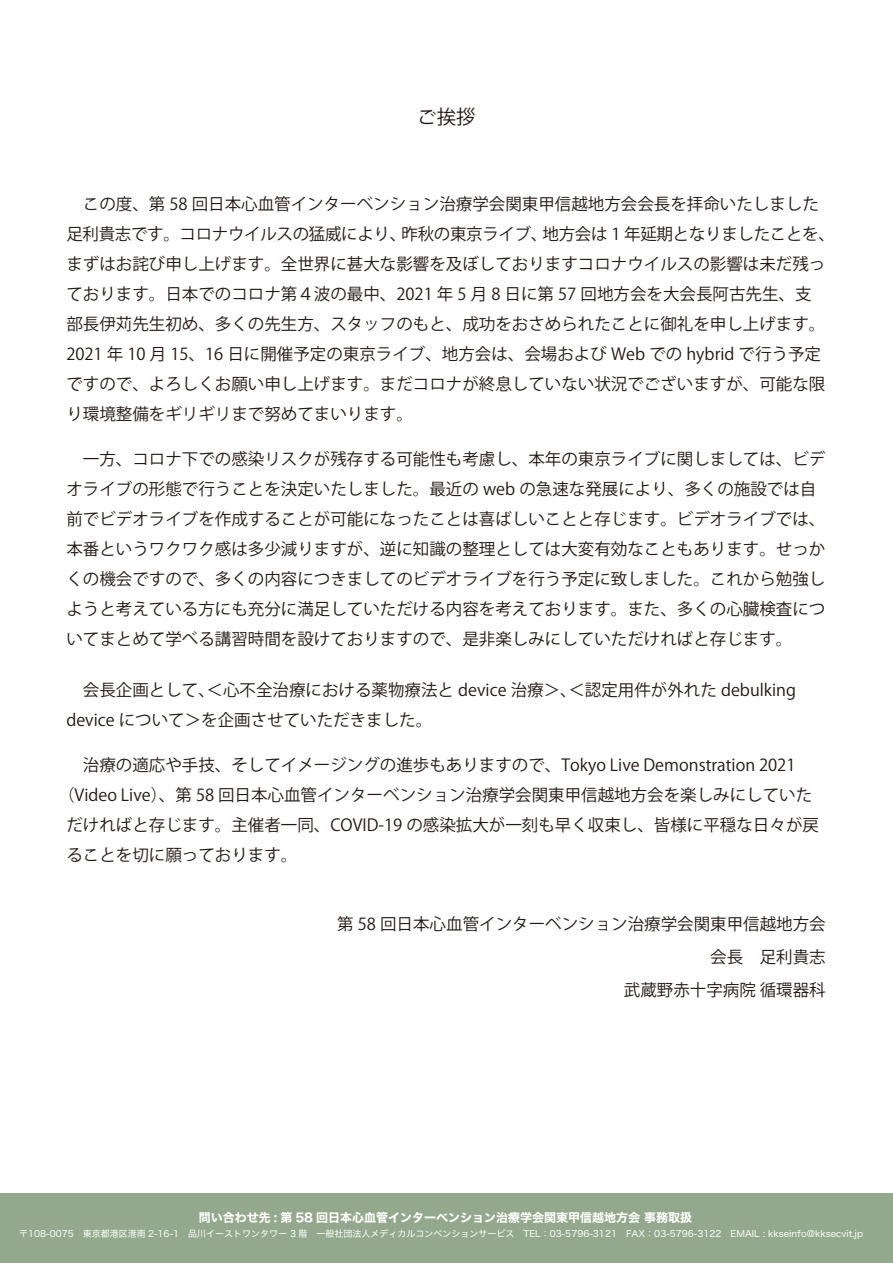
<style>
.page{position:relative;width:893px;height:1263px;background:#fff}
.page>*{position:absolute;margin:0;border:0;box-sizing:border-box;transform-origin:0 0}
.t1{font:19.5px "Koz Go Pr 6 N";color:#221815}
.t2{font:16.5px/30px "Koz Go Pr 6 N";color:#221815}
.t3{font:12px "Hiragino Sans W7";color:#fff}
.t4{font:9px "Hiragino Sans W4";color:#fff}
</style>
<div class="page">
<div style="left:0;top:1193px;width:893px;height:70px;background:#93a88c"></div>
<p class="t1" style="left:417px;top:106px;width:60px">ご挨拶</p>
<p class="t2" style="left:66px;top:190px;width:770px">　この度、第 58 回日本心血管インターベンション治療学会関東甲信越地方会会長を拝命いたしました足利貴志です。コロナウイルスの猛威により、昨秋の東京ライブ、地方会は 1 年延期となりましたことを、まずはお詫び申し上げます。全世界に甚大な影響を及ぼしておりますコロナウイルスの影響は未だ残っております。日本でのコロナ第４波の最中、2021 年 5 月 8 日に第 57 回地方会を大会長阿古先生、支<br>部長伊苅先生初め、多くの先生方、スタッフのもと、成功をおさめられたことに御礼を申し上げます。2021 年 10 月 15、16 日に開催予定の東京ライブ、地方会は、会場および Web での hybrid で行う予定ですので、よろしくお願い申し上げます。まだコロナが終息していない状況でございますが、可能な限り環境整備をギリギリまで努めてまいります。</p>
<p class="t2" style="left:66px;top:445px;width:761px">　一方、コロナ下での感染リスクが残存する可能性も考慮し、本年の東京ライブに関しましては、ビデオライブの形態で行うことを決定いたしました。最近の web の急速な発展により、多くの施設では自前でビデオライブを作成することが可能になったことは喜ばしいことと存じます。ビデオライブでは、本番というワクワク感は多少減りますが、逆に知識の整理としては大変有効なこともあります。せっかくの機会ですので、多くの内容につきましてのビデオライブを行う予定に致しました。これから勉強しようと考えている方にも充分に満足していただける内容を考えております。また、多くの心臓検査についてまとめて学べる講習時間を設けておりますので、是非楽しみにしていただければと存じます。</p>
<p class="t2" style="left:66px;top:676px;width:731px">　会長企画として、＜心不全治療における薬物療法と device 治療＞、＜認定用件が外れた debulking device について＞を企画させていただきました。</p>
<p class="t2" style="left:66px;top:751px;width:731px">　治療の適応や手技、そしてイメージングの進歩もありますので、Tokyo Live Demonstration 2021</p>
<p class="t2" style="left:58px;top:781px;width:756px">（Video Live）、第 58 回日本心血管インターベンション治療学会関東甲信越地方会を楽しみにしていた</p>
<p class="t2" style="left:66px;top:811px;width:754px">だければと存じます。主催者一同、COVID-19 の感染拡大が一刻も早く収束し、皆様に平穏な日々が戻</p>
<p class="t2" style="left:66px;top:841px;width:232px">ることを切に願っております。</p>
<p class="t2" style="left:337px;top:907px;width:490px;line-height:33px;text-align:right">第 58 回日本心血管インターベンション治療学会関東甲信越地方会会長　足利貴志<br>武蔵野赤十字病院 循環器科</p>
<p class="t3" style="left:199px;top:1208px;width:495px">問い合わせ先 : 第 58 回日本心血管インターベンション治療学会関東甲信越地方会 事務取扱</p>
<p class="t4" style="left:19px;top:1225px;width:845px">〒108-0075　東京都港区港南 2-16-1　品川イーストワンタワー 3 階　一般社団法人メディカルコンベンションサービス　TEL：03-5796-3121　FAX：03-5796-3122　EMAIL : kkseinfo@kksecvit.jp</p>
</div>
